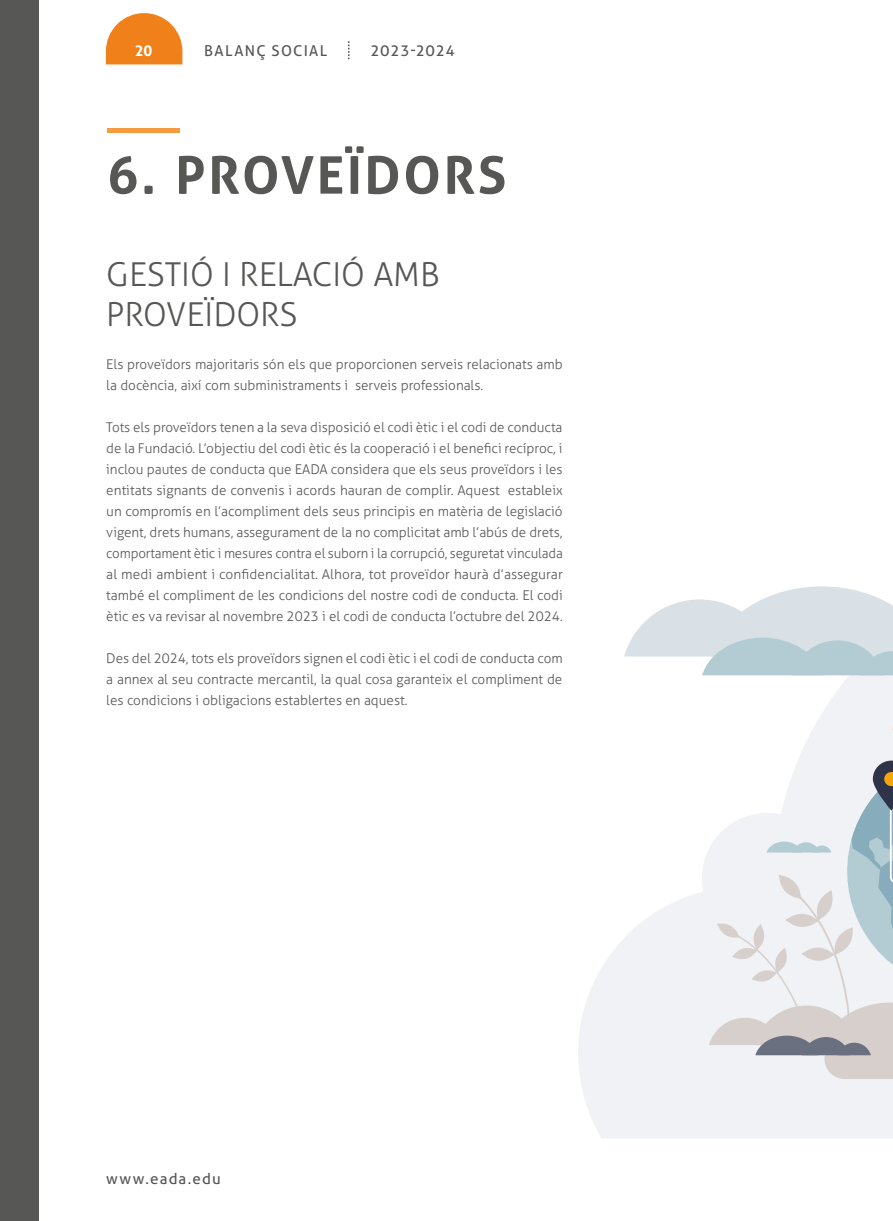
<style>
.page{position:relative;width:893px;height:1221px;background:#fff}
.page>*{position:absolute;margin:0;border:0;box-sizing:border-box;transform-origin:0 0}
.t1{font:700 51.9px "Aller";letter-spacing:.05em;color:#575756}
.t2{font:300 33px/39.6px "Aller";color:#575756}
.t3{font:15px "Aller";letter-spacing:.085em;color:#575756}
.t4{font:700 15px "Aller";color:#fff}
.t5{font:300 13.5px/21px "Aller";color:#575756;text-align:justify}
</style>
<div class="page">
<div style="left:0;top:0;width:38px;height:1220px;background:#575756"></div>
<svg style="left:349px;top:41px;width:1px;height:18px"></svg>
<svg style="left:106px;top:13px;width:76px;height:51px;background:#f2943e"></svg>
<hr style="left:107px;top:128px;width:73px;height:4px;background:#f59b3f">
<svg style="left:578px;top:675px;width:315px;height:463px;fill:#f0f2f5"></svg>
<svg style="left:624px;top:586px;width:269px;height:89px"></svg>
<svg style="left:709px;top:703px;width:184px;height:375px"></svg>
<p class="t4" style="left:135px;top:41px;width:19px">20</p>
<p class="t3" style="left:204px;top:41px;width:125px">BALANÇ SOCIAL</p>
<p class="t3" style="left:370px;top:41px;width:86px">2023-2024</p>
<h1 class="t1" style="left:107px;top:142px;width:400px">6. PROVEÏDORS</h1>
<h2 class="t2" style="left:106px;top:254px;width:335px">GESTIÓ I RELACIÓ AMB<br>PROVEÏDORS</h2>
<p class="t5" style="left:106px;top:354px;width:458px">Els proveïdors majoritaris són els que proporcionen serveis relacionats amb la docència, així com subministraments i serveis professionals.</p>
<p class="t5" style="left:106px;top:417px;width:458px">Tots els proveïdors tenen a la seva disposició el codi ètic i el codi de conducta de la Fundació. L’objectiu del codi ètic és la cooperació i el benefici recíproc, i inclou pautes de conducta que EADA considera que els seus proveïdors i les entitats signants de convenis i acords hauran de complir. Aquest estableix un compromís en l’acompliment dels seus principis en matèria de legislació vigent, drets humans, assegurament de la no complicitat amb l’abús de drets, comportament ètic i mesures contra el suborn i la corrupció, seguretat vinculada al medi ambient i confidencialitat. Alhora, tot proveïdor haurà d’assegurar també el compliment de les condicions del nostre codi de conducta. El codi ètic es va revisar al novembre 2023 i el codi de conducta l’octubre del 2024.</p>
<p class="t5" style="left:106px;top:648px;width:458px">Des del 2024, tots els proveïdors signen el codi ètic i el codi de conducta com a annex al seu contracte mercantil, la qual cosa garanteix el compliment de les condicions i obligacions establertes en aquest.</p>
<p class="t3" style="left:106px;top:1169px;width:116px">www.eada.edu</p>
</div>
